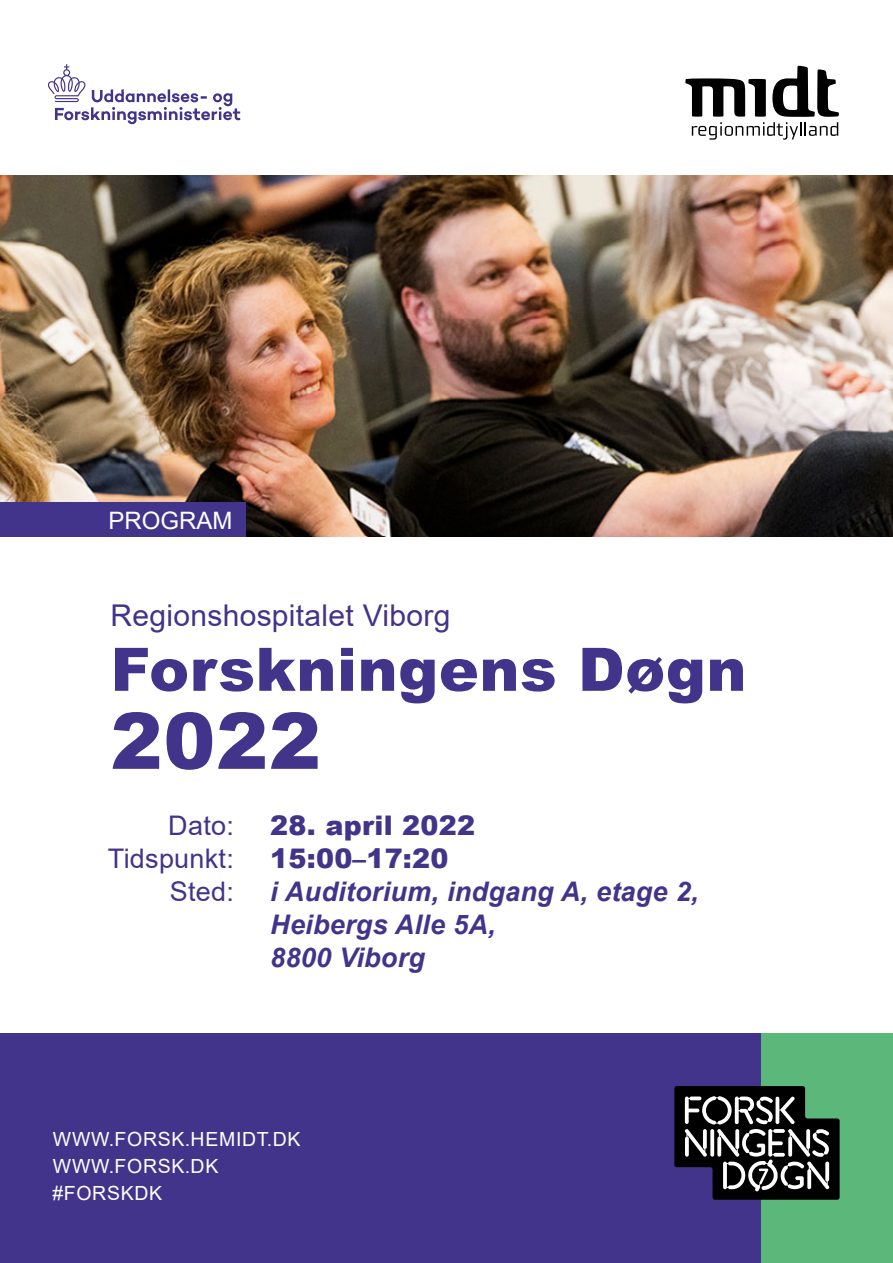
<style>
.page{position:relative;width:893px;height:1263px;background:#fff}
.page>*{position:absolute;margin:0;border:0;box-sizing:border-box;transform-origin:0 0}
.rubrik_forside{font:900 78px "Arial";color:#42338b}
.rubrik_forside-2{font:900 60px "Arial";letter-spacing:.01em;color:#42338b}
.t1{font:30px "Arial";letter-spacing:.01em;color:#42338b}
.nested{font:italic 700 27px/33px "Arial";letter-spacing:.01em;color:#42338b}
.nested-2{font:900 27px "Arial";letter-spacing:.01em;color:#42338b}
.nested-3{font:27px "Arial";letter-spacing:.01em;color:#42338b}
.t2{font:24px "Arial";color:#fff}
.t3{font:19.5px "Arial";letter-spacing:.035em;color:#fff}
</style>
<div class="page">
<svg style="left:48px;top:64px;width:192px;height:60px"></svg>
<div style="left:282px;top:1033px;width:611px;height:230px;background:#5cb77a"></div>
<div style="left:0;top:1033px;width:761px;height:230px;background:#42338b"></div>
<svg style="left:674px;top:1086px;width:166px;height:114px;background:#3e4345"></svg>
<svg style="left:685px;top:65px;width:154px;height:75px"></svg>
<img style="left:0;top:175px;width:893px;height:362px">
<div style="left:0;top:503px;width:245px;height:34px;background:#42338b"></div>
<p class="t2" style="left:109px;top:504px;width:126px">PROGRAM</p>
<p class="t1" style="left:111px;top:595px;width:341px">Regionshospitalet Viborg</p>
<p class="rubrik_forside-2" style="left:111px;top:626px;width:637px">Forskningens Døgn</p>
<p class="rubrik_forside" style="left:111px;top:684px;width:212px">2022</p>
<p class="nested-3" style="left:168px;top:807px;width:67px">Dato:</p>
<p class="nested-3" style="left:108px;top:840px;width:127px">Tidspunkt:</p>
<p class="nested-3" style="left:170px;top:873px;width:66px">Sted:</p>
<p class="nested-2" style="left:270px;top:805px;width:206px">28. april 2022</p>
<p class="nested-2" style="left:270px;top:838px;width:180px">15:00–17:20</p>
<p class="nested" style="left:270px;top:876px;width:430px">i Auditorium, indgang A, etage 2,<br>Heibergs Alle 5A,<br>8800 Viborg</p>
<p class="t3" style="left:53px;top:1126px;width:249px">WWW.FORSK.HEMIDT.DK</p>
<p class="t3" style="left:53px;top:1153px;width:167px">WWW.FORSK.DK</p>
<p class="t3" style="left:53px;top:1180px;width:111px">#FORSKDK</p>
</div>
